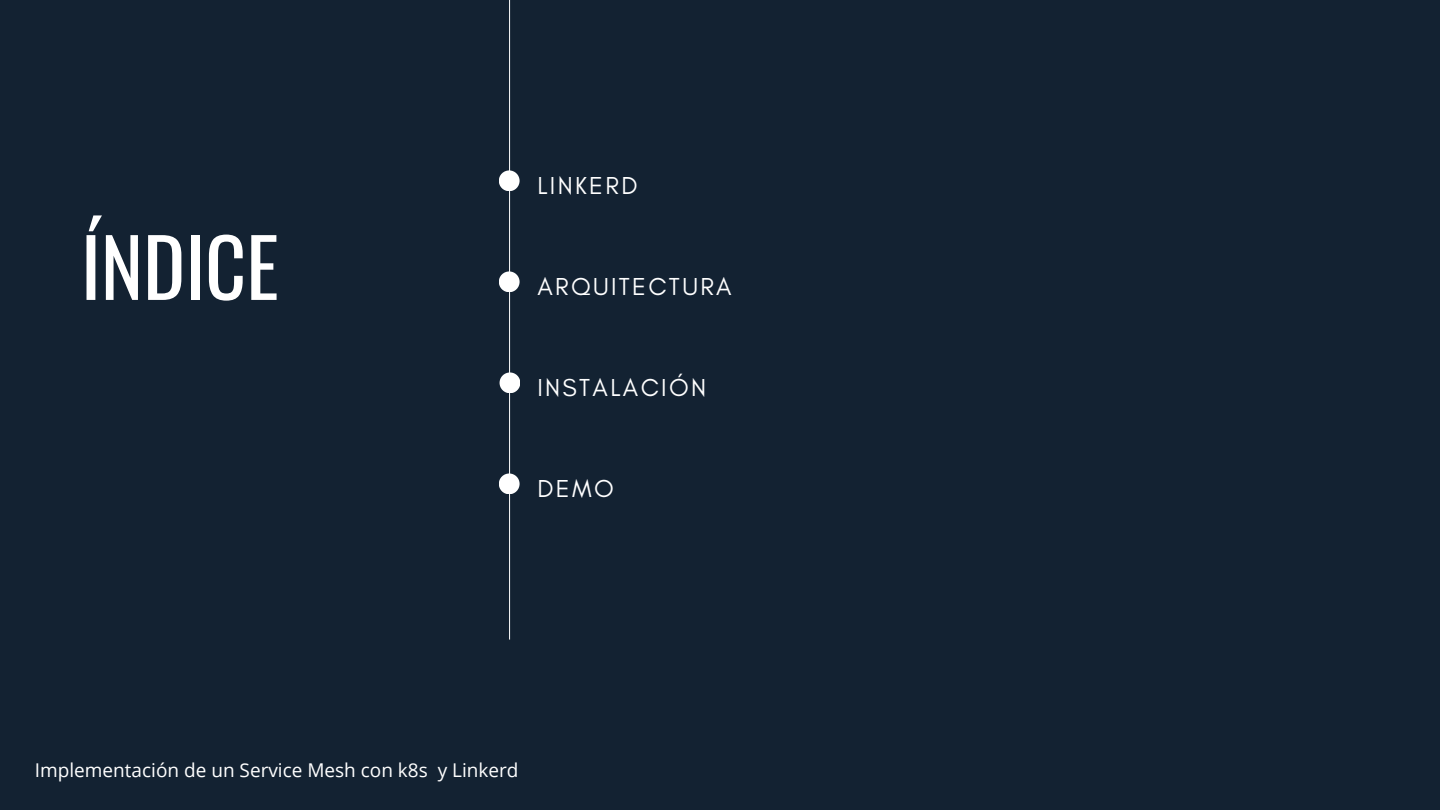
<style>
.page{position:relative;width:1440px;height:810px;background:#132232}
.page>*{position:absolute;margin:0;border:0;box-sizing:border-box;transform-origin:0 0}
.t1{font:80px "Oswald";color:#fff}
.t2{font:25px "Glacial Indifference";letter-spacing:.095em;color:#fff}
.t3{font:19px "Open Sans";color:#fff}
</style>
<div class="page">
<hr style="left:509px;top:0;width:1px;height:640px;background:#fff">
<div style="left:499px;top:170px;width:21px;height:21px;background:#fff;border-radius:50%"></div>
<div style="left:499px;top:271px;width:21px;height:21px;background:#fff;border-radius:50%"></div>
<div style="left:500px;top:372px;width:20px;height:21px;background:#fff;border-radius:50%"></div>
<div style="left:499px;top:473px;width:21px;height:21px;background:#fff;border-radius:50%"></div>
<p class="t1" style="left:81px;top:204px;width:199px">ÍNDICE</p>
<p class="t2" style="left:537px;top:170px;width:102px">LINKERD</p>
<p class="t2" style="left:537px;top:271px;width:196px">ARQUITECTURA</p>
<p class="t2" style="left:537px;top:372px;width:170px">INSTALACIÓN</p>
<p class="t2" style="left:537px;top:473px;width:78px">DEMO</p>
<p class="t3" style="left:35px;top:757px;width:485px">Implementación de un Service Mesh con k8s y Linkerd</p>
</div>
